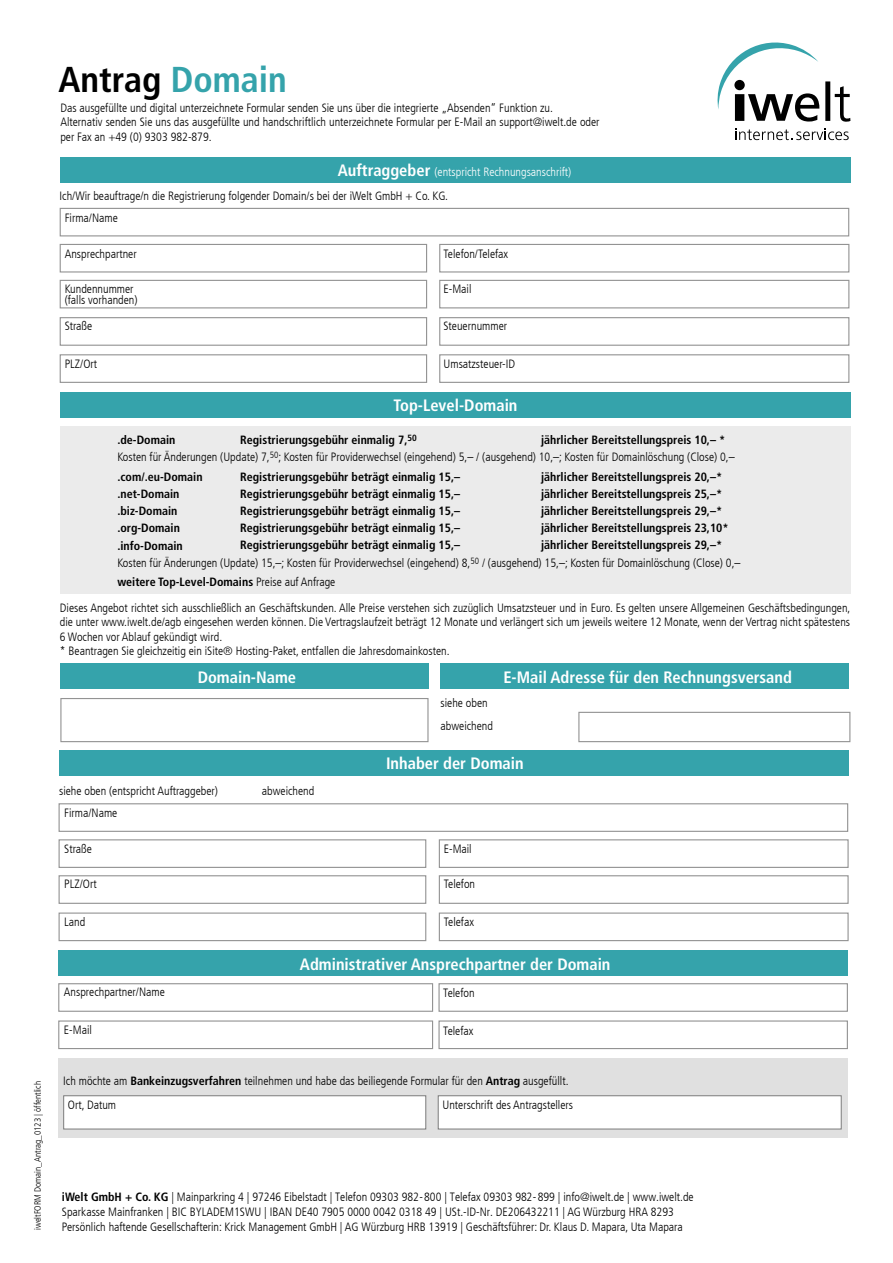
<style>
.page{position:relative;width:893px;height:1263px;background:#fff}
.page>*{position:absolute;margin:0;border:0;box-sizing:border-box;transform-origin:0 0}
.t1{font:700 condensed 36px "Frutiger LT Com";color:#000}
.t2{font:700 condensed 16.5px "Frutiger LT Com";color:#fff}
.t3{font:300 condensed 12px/14.4px "Frutiger LT Com";color:#000}
.t4{font:700 condensed 12px/17.1px "Frutiger LT Com";color:#000}
.t5{font:300 condensed 12px "Frutiger LT Com";color:#fff}
.t6{font:700 condensed 12px/17.2px "Frutiger LT Com";color:#040404}
.t7{font:300 condensed 9px "Frutiger LT Com";color:#000}
.s1{color:#35a3ab}
.s2{font-weight:700;font-size:16.5px}
.s3{font-weight:300}
.s4{font-weight:700}
</style>
<div class="page">
<svg style="left:718px;top:43px;width:132px;height:79px"></svg>
<svg style="left:735px;top:128px;width:114px;height:12px"></svg>
<div style="left:58px;top:1058px;width:789px;height:80px;background:#e0e0e0"></div>
<div style="left:63px;top:1095px;width:363px;height:34px;background:#fff;border:1px solid #7c7c7c"></div>
<div style="left:438px;top:1095px;width:404px;height:34px;background:#fff;border:1px solid #7c7c7c"></div>
<div style="left:58px;top:983px;width:375px;height:29px;border:1px solid #939393"></div>
<div style="left:58px;top:1020px;width:375px;height:29px;border:1px solid #939393"></div>
<div style="left:438px;top:983px;width:410px;height:29px;border:1px solid #939393"></div>
<div style="left:438px;top:1020px;width:410px;height:29px;border:1px solid #939393"></div>
<div style="left:58px;top:950px;width:790px;height:26px;background:#35a3ab"></div>
<div style="left:59px;top:803px;width:789px;height:29px;border:1px solid #939393"></div>
<div style="left:59px;top:839px;width:367px;height:29px;border:1px solid #939393"></div>
<div style="left:59px;top:875px;width:367px;height:29px;border:1px solid #939393"></div>
<div style="left:59px;top:912px;width:367px;height:29px;border:1px solid #939393"></div>
<div style="left:439px;top:839px;width:410px;height:29px;border:1px solid #939393"></div>
<div style="left:439px;top:875px;width:410px;height:29px;border:1px solid #939393"></div>
<div style="left:439px;top:912px;width:410px;height:29px;border:1px solid #939393"></div>
<div style="left:59px;top:751px;width:790px;height:25px;background:#35a3ab"></div>
<div style="left:441px;top:664px;width:408px;height:25px;background:#35a3ab"></div>
<div style="left:578px;top:712px;width:272px;height:30px;border:1px solid #939393"></div>
<div style="left:60px;top:664px;width:369px;height:25px;background:#35a3ab"></div>
<div style="left:60px;top:698px;width:369px;height:44px;border:1px solid #939393"></div>
<div style="left:60px;top:392px;width:790px;height:25px;background:#35a3ab"></div>
<div style="left:60px;top:426px;width:790px;height:168px;background:#ebebeb"></div>
<div style="left:60px;top:208px;width:789px;height:28px;border:1px solid #939393"></div>
<div style="left:60px;top:244px;width:367px;height:28px;border:1px solid #939393"></div>
<div style="left:60px;top:280px;width:367px;height:28px;border:1px solid #939393"></div>
<div style="left:60px;top:317px;width:367px;height:29px;border:1px solid #939393"></div>
<div style="left:60px;top:354px;width:367px;height:29px;border:1px solid #939393"></div>
<div style="left:439px;top:244px;width:410px;height:28px;border:1px solid #939393"></div>
<div style="left:439px;top:280px;width:410px;height:28px;border:1px solid #939393"></div>
<div style="left:439px;top:317px;width:410px;height:29px;border:1px solid #939393"></div>
<div style="left:439px;top:354px;width:410px;height:29px;border:1px solid #939393"></div>
<div style="left:60px;top:157px;width:790px;height:25px;background:#35a3ab"></div>
<h1 class="t1" style="left:59px;top:59px;width:230px">Antrag <span class="s1">Domain</span></h1>
<p class="t3" style="left:60px;top:101px;width:541px">Das ausgefüllte und digital unterzeichnete Formular senden Sie uns über die integrierte „Absenden“ Funktion zu.<br>Alternativ senden Sie uns das ausgefüllte und handschriftlich unterzeichnete Formular per E-Mail an support@iwelt.de oder per Fax an +49 (0) 9303 982-879.</p>
<p class="t5" style="left:338px;top:165px;width:235px"><span class="s2">Auftraggeber</span> (entspricht Rechnungsanschrift)</p>
<p class="t3" style="left:65px;top:185px;width:385px;line-height:21.9px;text-indent:-5px">Ich/Wir beauftrage/n die Registrierung folgender Domain/s bei der iWelt GmbH + Co. KG.<br>Firma/Name</p>
<p class="t3" style="left:65px;top:247px;width:74px">Ansprechpartner</p>
<p class="t3" style="left:65px;top:284px;width:74px;line-height:10.5px">Kundennummer (falls vorhanden)</p>
<p class="t3" style="left:65px;top:319px;width:29px">Straße</p>
<p class="t3" style="left:65px;top:356px;width:34px">PLZ/Ort</p>
<p class="t3" style="left:444px;top:247px;width:66px">Telefon/Telefax</p>
<p class="t3" style="left:444px;top:282px;width:29px">E-Mail</p>
<p class="t3" style="left:444px;top:319px;width:65px">Steuernummer</p>
<p class="t3" style="left:444px;top:356px;width:73px">Umsatzsteuer-ID</p>
<p class="t4" style="left:117px;top:431px;width:60px">.de-Domain</p>
<h2 class="t2" style="left:394px;top:395px;width:125px">Top-Level-Domain</h2>
<p class="t4" style="left:240px;top:431px;width:178px">Registrierungsgebühr einmalig 7,<sup>50</sup></p>
<p class="t4" style="left:541px;top:431px;width:186px">jährlicher Bereitstellungspreis 10,– *</p>
<p class="t3" style="left:117px;top:450px;width:619px">Kosten für Änderungen (Update) 7,<sup>50</sup>; Kosten für Providerwechsel (eingehend) 5,– / (ausgehend) 10,–; Kosten für Domainlöschung (Close) 0,–</p>
<p class="t6" style="left:117px;top:468px;width:87px">.com/.eu-Domain .net-Domain .biz-Domain</p>
<p class="t4" style="left:117px;top:519px;width:67px">.org-Domain .info-Domain</p>
<p class="t4" style="left:240px;top:468px;width:222px;text-align:justify">Registrierungsgebühr beträgt einmalig 15,– Registrierungsgebühr beträgt einmalig 15,– Registrierungsgebühr beträgt einmalig 15,– Registrierungsgebühr beträgt einmalig 15,– Registrierungsgebühr beträgt einmalig 15,–</p>
<p class="t4" style="left:541px;top:468px;width:189px">jährlicher Bereitstellungspreis 20,–* jährlicher Bereitstellungspreis 25,–* jährlicher Bereitstellungspreis 29,–* jährlicher Bereitstellungspreis 23,10* jährlicher Bereitstellungspreis 29,–*</p>
<p class="t3" style="left:117px;top:556px;width:625px">Kosten für Änderungen (Update) 15,–; Kosten für Providerwechsel (eingehend) 8,<sup>50</sup> / (ausgehend) 15,–; Kosten für Domainlöschung (Close) 0,–</p>
<p class="t4" style="left:117px;top:573px;width:220px">weitere Top-Level-Domains <span class="s3">Preise auf Anfrage</span></p>
<p class="t3" style="left:60px;top:601px;width:792px">Dieses Angebot richtet sich ausschließlich an Geschäftskunden. Alle Preise verstehen sich zuzüglich Umsatzsteuer und in Euro. Es gelten unsere Allgemeinen Geschäftsbedingungen, die unter www.iwelt.de/agb eingesehen werden können. Die Vertragslaufzeit beträgt 12 Monate und verlängert sich um jeweils weitere 12 Monate, wenn der Vertrag nicht spätestens 6 Wochen vor Ablauf gekündigt wird.<br>* Beantragen Sie gleichzeitig ein iSite® Hosting-Paket, entfallen die Jahresdomainkosten.</p>
<h2 class="t2" style="left:198px;top:667px;width:100px">Domain-Name</h2>
<p class="t3" style="left:59px;top:784px;width:160px">siehe oben (entspricht Auftraggeber)</p>
<p class="t3" style="left:262px;top:784px;width:54px">abweichend</p>
<p class="t3" style="left:64px;top:806px;width:55px">Firma/Name</p>
<p class="t3" style="left:64px;top:842px;width:29px">Straße</p>
<p class="t3" style="left:64px;top:877px;width:34px">PLZ/Ort</p>
<p class="t3" style="left:64px;top:914px;width:23px">Land</p>
<p class="t3" style="left:441px;top:692px;width:54px;line-height:23.1px">siehe oben abweichend</p>
<h2 class="t2" style="left:503px;top:667px;width:290px">E-Mail Adresse für den Rechnungsversand</h2>
<h2 class="t2" style="left:386px;top:754px;width:139px">Inhaber der Domain</h2>
<p class="t3" style="left:444px;top:842px;width:29px">E-Mail</p>
<p class="t3" style="left:444px;top:877px;width:33px">Telefon</p>
<p class="t3" style="left:444px;top:914px;width:32px">Telefax</p>
<p class="t3" style="left:64px;top:985px;width:102px">Ansprechpartner/Name</p>
<p class="t3" style="left:64px;top:1022px;width:29px">E-Mail</p>
<h2 class="t2" style="left:300px;top:954px;width:312px">Administrativer Ansprechpartner der Domain</h2>
<p class="t3" style="left:443px;top:986px;width:33px">Telefon</p>
<p class="t3" style="left:443px;top:1023px;width:32px">Telefax</p>
<p class="t7" style="left:32px;top:1230px;width:150px;rotate:-90deg">iweltFORM Domain_Antrag_0123 | öffentlich</p>
<p class="t3" style="left:68px;top:1069px;width:502px;line-height:23.9px;text-indent:-5px">Ich möchte am <span class="s4">Bankeinzugsverfahren</span> teilnehmen und habe das beiliegende Formular für den <span class="s4">Antrag</span> ausgefüllt.<br>Ort, Datum</p>
<p class="t3" style="left:442px;top:1097px;width:132px">Unterschrift des Antragstellers</p>
<p class="t3" style="left:62px;top:1189px;width:633px;line-height:15px"><span class="s4">iWelt GmbH + Co. KG</span> | Mainparkring 4 | 97246 Eibelstadt | Telefon 09303 982-800 | Telefax 09303 982-899 | info@iwelt.de | www.iwelt.de<br>Sparkasse Mainfranken | BIC BYLADEM1SWU | IBAN DE40 7905 0000 0042 0318 49 | USt.-ID-Nr. DE206432211 | AG Würzburg HRA 8293<br>Persönlich haftende Gesellschafterin: Krick Management GmbH | AG Würzburg HRB 13919 | Geschäftsführer: Dr. Klaus D. Mapara, Uta Mapara</p>
</div>
